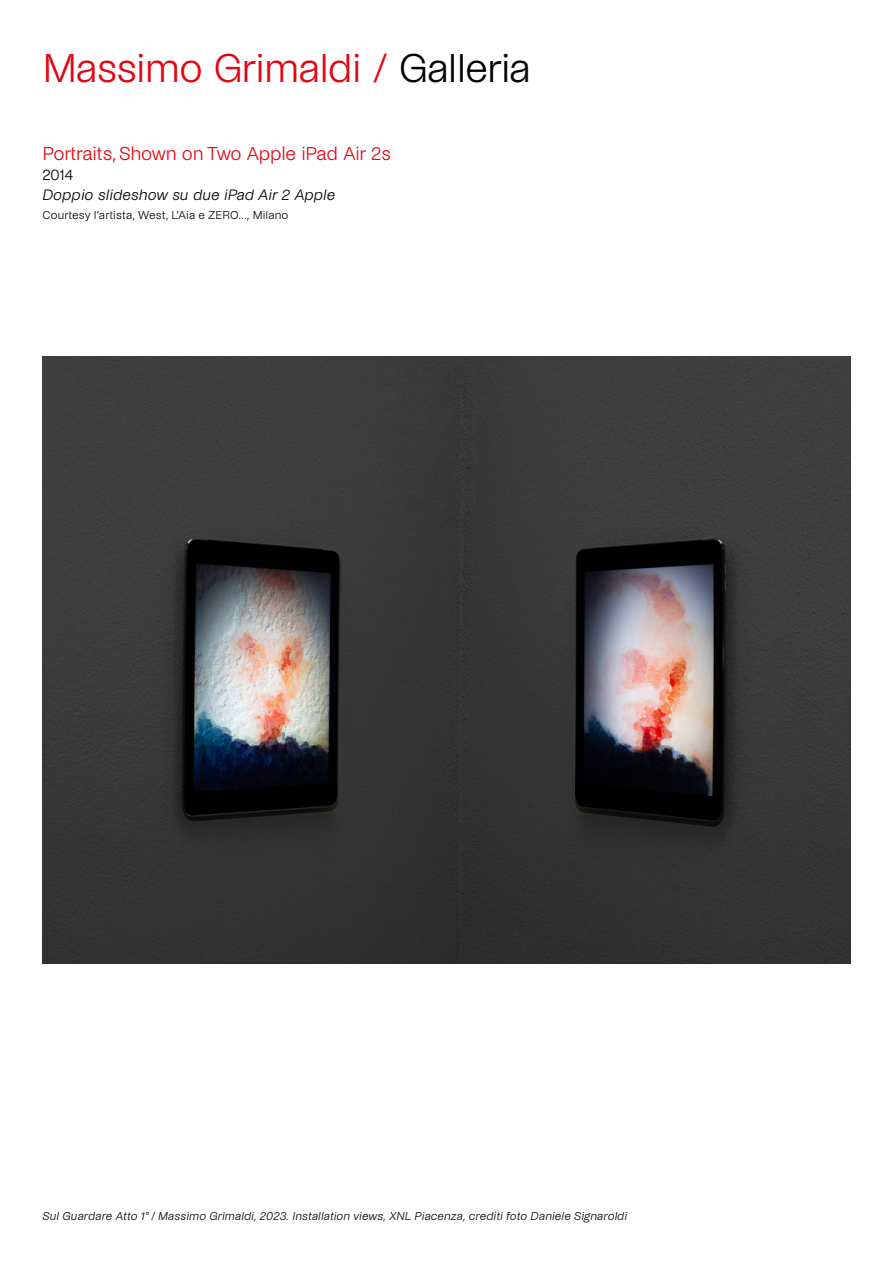
<style>
.page{position:relative;width:893px;height:1263px;background:#fff}
.page>*{position:absolute;margin:0;border:0;box-sizing:border-box;transform-origin:0 0}
.t1{font:300 42px "Noi Grotesk";letter-spacing:-.02em;color:#e30613}
.t2{font:300 19.5px "Noi Grotesk";letter-spacing:-.015em;color:#e30613}
.t3{font:italic 300 15.75px "Noi Grotesk";color:#000}
.t4{font:300 15.75px "Noi Grotesk";color:#000}
.t5{font:italic 300 12px "Noi Grotesk";letter-spacing:.005em;color:#000}
.t6{font:300 12px "Noi Grotesk";letter-spacing:.01em;color:#000}
.s1{color:#000}
</style>
<div class="page">
<img style="left:43px;top:356px;width:807px;height:608px">
<h1 class="t1" style="left:43px;top:44px;width:490px">Massimo Grimaldi / <span class="s1">Galleria</span></h1>
<h2 class="t2" style="left:43px;top:143px;width:350px">Portraits, Shown on Two Apple iPad Air 2s</h2>
<h3 class="t4" style="left:43px;top:166px;width:32px">2014</h3>
<h3 class="t3" style="left:43px;top:186px;width:294px">Doppio slideshow su due iPad Air 2 Apple</h3>
<p class="t6" style="left:43px;top:208px;width:247px">Courtesy l’artista, West, L’Aia e ZERO…, Milano</p>
<p class="t5" style="left:43px;top:1210px;width:586px">Sul Guardare Atto 1° / Massimo Grimaldi, 2023. Installation views, XNL Piacenza, crediti foto Daniele Signaroldi</p>
</div>
